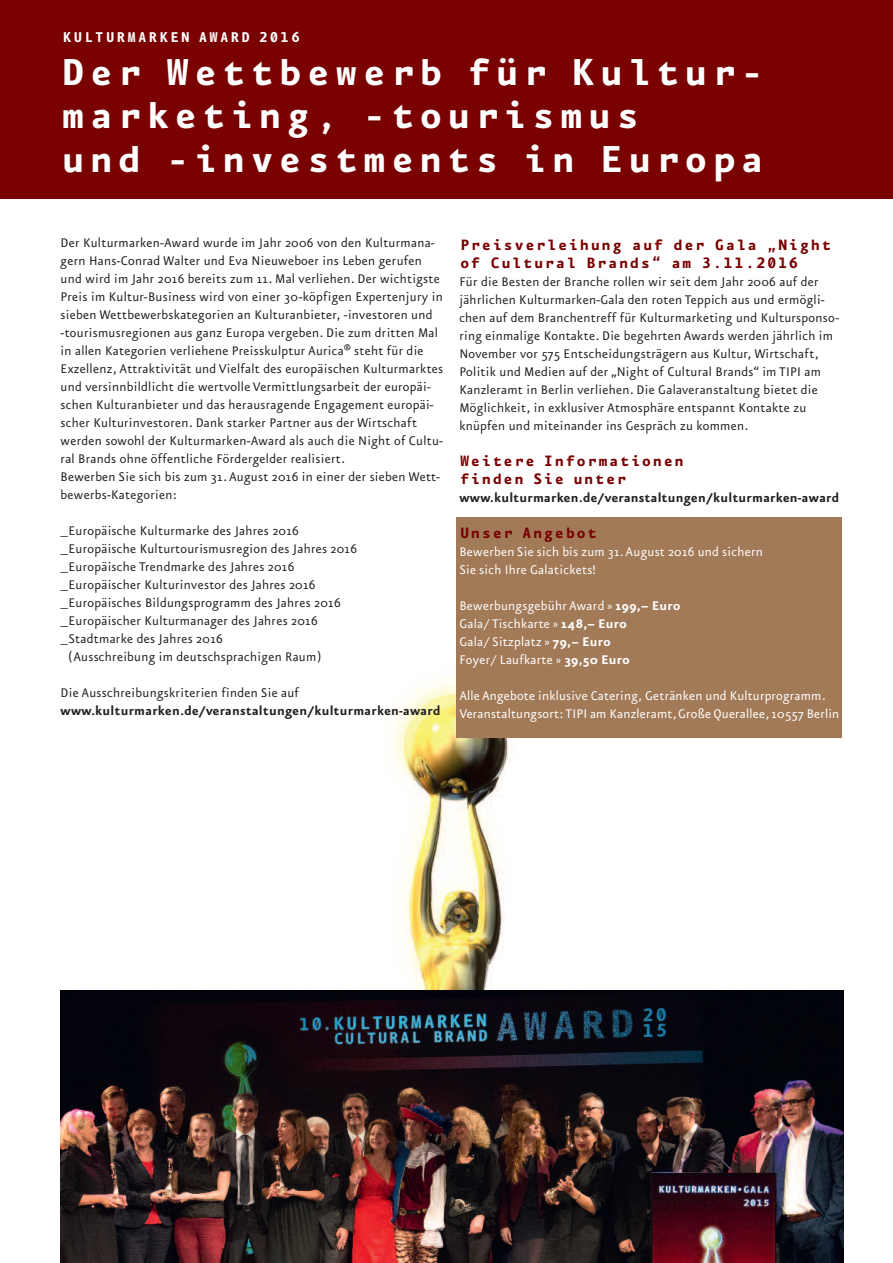
<style>
.page{position:relative;width:893px;height:1263px;background:#fff}
.page>*{position:absolute;margin:0;border:0;box-sizing:border-box;transform-origin:0 0}
.t1{font:700 45px/43.5px "Eureka Mono";letter-spacing:.025em;color:#fff}
.t2{font:700 18px/18px "Eureka Mono";letter-spacing:.005em;color:#790100}
.t3{font:700 16.95px "Eureka Mono";letter-spacing:.05em;color:#fff}
.t4{font:15px/18px "Eureka Sans";letter-spacing:.02em;color:#231f20}
.t5{font:15px/18px "Eureka Sans";letter-spacing:.02em;color:#fff}
.t6{font:700 15px "Eureka Sans";letter-spacing:.02em;color:#231f20}
.s1{font-weight:700}
</style>
<div class="page">
<img style="left:320px;top:649px;width:272px;height:342px">
<div style="left:0;top:0;width:893px;height:199px;background:#790100"></div>
<img style="left:60px;top:991px;width:784px;height:272px">
<div style="left:457px;top:517px;width:385px;height:220px;background:#a27a58"></div>
<p class="t3" style="left:62px;top:26px;width:240px">KULTURMARKEN AWARD 2016</p>
<h1 class="t1" style="left:60px;top:48px;width:707px">Der Wettbewerb für Kultur&shy;marketing, -tourismus<br>und -investments in Europa</h1>
<p class="t4" style="left:61px;top:235px;width:384px">Der Kulturmarken-Award wurde im Jahr 2006 von den Kulturmana&shy;gern Hans-Conrad Walter und Eva Nieuweboer ins Leben gerufen und wird im Jahr 2016 bereits zum 11. Mal verliehen. Der wichtigste Preis im Kultur-Business wird von einer 30-köpfigen Expertenjury in sieben Wettbewerbskategorien an Kulturanbieter, -investoren und -tourismusregionen aus ganz Europa vergeben. Die zum dritten Mal in allen Kategorien verliehene Preisskulptur Aurica® steht für die Exzellenz, Attraktivität und Vielfalt des europäischen Kulturmarktes und versinnbildlicht die wertvolle Vermittlungsarbeit der europäi&shy;schen Kulturanbieter und das herausragende Engagement europäi&shy;scher Kulturinvestoren. Dank starker Partner aus der Wirtschaft werden sowohl der Kulturmarken-Award als auch die Night of Cultu&shy;ral Brands ohne öffentliche Fördergelder realisiert.<br>Bewerben Sie sich bis zum 31. August 2016 in einer der sieben Wett&shy;bewerbs-Kategorien:</p>
<p class="t4" style="left:61px;top:523px;width:240px">_Europäische Kulturmarke des Jahres 2016</p>
<p class="t4" style="left:61px;top:541px;width:298px">_Europäische Kulturtourismusregion des Jahres 2016</p>
<p class="t4" style="left:61px;top:559px;width:235px">_Europäische Trendmarke des Jahres 2016</p>
<p class="t4" style="left:61px;top:577px;width:257px">_Europäischer Kulturinvestor des Jahres 2016</p>
<p class="t4" style="left:61px;top:595px;width:282px">_Europäisches Bildungsprogramm des Jahres 2016</p>
<p class="t4" style="left:61px;top:613px;width:259px">_Europäischer Kulturmanager des Jahres 2016</p>
<p class="t4" style="left:61px;top:631px;width:164px">_Stadtmarke des Jahres 2016</p>
<p class="t4" style="left:68px;top:649px;width:255px">(Ausschreibung im deutschsprachigen Raum)</p>
<p class="t4" style="left:61px;top:685px;width:240px">Die Ausschreibungskriterien finden Sie auf</p>
<p class="t6" style="left:61px;top:705px;width:381px">www.kulturmarken.de/veranstaltungen/kulturmarken-award</p>
<p class="t2" style="left:459px;top:235px;width:374px">Preisverleihung auf der Gala „Night of Cultural Brands“ am 3.11.2016</p>
<p class="t4" style="left:459px;top:274px;width:381px">Für die Besten der Branche rollen wir seit dem Jahr 2006 auf der jährlichen Kulturmarken-Gala den roten Teppich aus und ermögli&shy;chen auf dem Branchentreff für Kulturmarketing und Kultursponso&shy;ring einmalige Kontakte. Die begehrten Awards werden jährlich im November vor 575 Entscheidungsträgern aus Kultur, Wirtschaft, Politik und Medien auf der „Night of Cultural Brands“ im TIPI am Kanzleramt in Berlin verliehen. Die Galaveranstaltung bietet die Möglichkeit, in exklusiver Atmosphäre entspannt Kontakte zu knüpfen und miteinander ins Gespräch zu kommen.</p>
<p class="t2" style="left:459px;top:451px;width:227px">Weitere Informationen finden Sie unter</p>
<p class="t6" style="left:459px;top:493px;width:381px">www.kulturmarken.de/veranstaltungen/kulturmarken-award</p>
<p class="t2" style="left:459px;top:523px;width:140px">Unser Angebot</p>
<p class="t5" style="left:459px;top:544px;width:305px">Bewerben Sie sich bis zum 31.August 2016 und sichern<br>Sie sich Ihre Galatickets!</p>
<p class="t5" style="left:459px;top:598px;width:222px">Bewerbungsgebühr Award » <span class="s1">199,– Euro<br></span>Gala/ Tischkarte » <span class="s1">148,– Euro<br></span>Gala/ Sitzplatz » <span class="s1">79,– Euro<br></span>Foyer/ Laufkarte » <span class="s1">39,50 Euro</span></p>
<p class="t5" style="left:459px;top:688px;width:381px">Alle Angebote inklusive Catering, Getränken und Kulturprogramm.<br>Veranstaltungsort: TIPI am Kanzleramt,Große Querallee,10557 Berlin</p>
</div>
